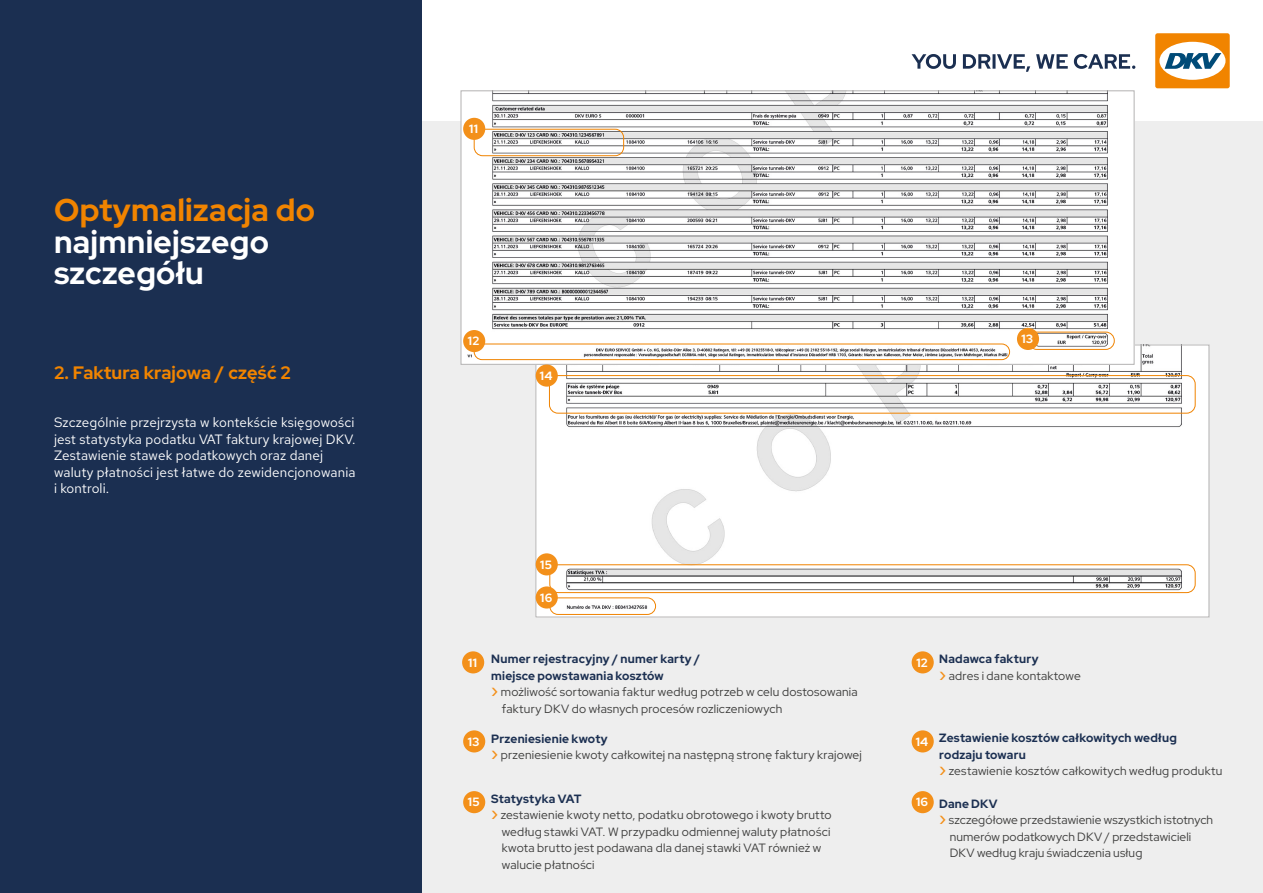
<style>
.page{position:relative;width:1263px;height:893px;background:#fff}
.page>*{position:absolute;margin:0;border:0;box-sizing:border-box;transform-origin:0 0}
.t1{font:800 31.5px/31.5px "Red Hat Display";letter-spacing:.01em;color:#fff}
.t2{font:800 31.5px "Red Hat Display";letter-spacing:.01em;color:#f18400}
.t3{font:800 18px "Red Hat Display";letter-spacing:.01em;color:#f18400}
.t4{font:300 13.5px/16.5px "Red Hat Text";letter-spacing:.01em;color:#fff}
.t5{font:12px/16.5px "Red Hat Display";letter-spacing:.02em;color:#3c3c3b}
.t6{font:700 12px/16.5px "Red Hat Display";letter-spacing:.02em;color:#1b2f51}
.t7{font:700 12px "Red Hat Display";letter-spacing:.025em;color:#fff}
.s1{font-family:"Red Hat Text";font-weight:500;font-size:16.5px;color:#f3901a}
.s2{font-weight:700;color:#1b2f51}
.s3{font-weight:400;color:#3c3c3b}
</style>
<div class="page">
<div style="left:422px;top:121px;width:841px;height:772px;background:#eee"></div>
<div style="left:0;top:0;width:422px;height:893px;background:#1b2f51"></div>
<svg style="left:911px;top:54px;width:224px;height:18px"></svg>
<svg style="left:1154px;top:32px;width:77px;height:58px"></svg>
<div style="left:1155px;top:33px;width:75px;height:55px;background:#f18400;border-radius:2px"></div>
<div style="left:1159px;top:42px;width:66px;height:38px;background:#fff;border-radius:50%"></div>
<svg style="left:1165px;top:53px;width:56px;height:16px"></svg>
<div style="left:462px;top:651px;width:22px;height:22px;background:#f3901a;border-radius:50%"></div>
<div style="left:912px;top:651px;width:22px;height:22px;background:#f3901a;border-radius:50%"></div>
<div style="left:912px;top:730px;width:22px;height:22px;background:#f3901a;border-radius:50%"></div>
<div style="left:463px;top:730px;width:22px;height:22px;background:#f3901a;border-radius:50%"></div>
<div style="left:463px;top:791px;width:22px;height:22px;background:#f3901a;border-radius:50%"></div>
<div style="left:912px;top:791px;width:22px;height:22px;background:#f3901a;border-radius:50%"></div>
<img style="left:538px;top:347px;width:669px;height:268px">
<div style="left:549px;top:597px;width:107px;height:18px;border:1px solid #f08300;border-radius:8px"></div>
<div style="left:549px;top:564px;width:646px;height:29px;border:1px solid #f08300;border-radius:9px"></div>
<div style="left:549px;top:375px;width:646px;height:39px;border:1px solid #f08300;border-radius:9px"></div>
<img style="left:463px;top:93px;width:669px;height:269px">
<div style="left:461px;top:91px;width:673px;height:273px;border:1px solid #b3b2b2"></div>
<div style="left:474px;top:344px;width:536px;height:16px;border:1px solid #f08300;border-radius:8px"></div>
<div style="left:474px;top:129px;width:150px;height:27px;border:1px solid #f08300;border-radius:9px"></div>
<div style="left:1028px;top:332px;width:87px;height:18px;border:1px solid #f08300;border-radius:9px"></div>
<div style="left:463px;top:118px;width:22px;height:22px;background:#f3901a;border-radius:50%"></div>
<div style="left:463px;top:330px;width:22px;height:22px;background:#f3901a;border-radius:50%"></div>
<div style="left:536px;top:364px;width:22px;height:23px;background:#f3901a;border-radius:50%"></div>
<div style="left:1017px;top:328px;width:22px;height:22px;background:#f3901a;border-radius:50%"></div>
<div style="left:536px;top:553px;width:22px;height:22px;background:#f3901a;border-radius:50%"></div>
<div style="left:536px;top:586px;width:22px;height:23px;background:#f3901a;border-radius:50%"></div>
<h1 class="t2" style="left:54px;top:190px;width:262px">Optymalizacja do</h1>
<h1 class="t1" style="left:54px;top:226px;width:216px">najmniejszego szczegółu</h1>
<h2 class="t3" style="left:54px;top:361px;width:238px">2. Faktura krajowa / część 2</h2>
<p class="t4" style="left:54px;top:414px;width:303px">Szczególnie przejrzysta w kontekście księgowości jest statystyka podatku VAT faktury krajowej DKV.<br>Zestawienie stawek podatkowych oraz danej waluty płatności jest łatwe do zewidencjonowania i kontroli.</p>
<p class="t7" style="left:469px;top:121px;width:10px">11</p>
<p class="t7" style="left:468px;top:333px;width:13px">12</p>
<p class="t7" style="left:540px;top:368px;width:14px">14</p>
<p class="t7" style="left:1021px;top:331px;width:13px">13</p>
<p class="t7" style="left:540px;top:556px;width:13px">15</p>
<p class="t7" style="left:540px;top:590px;width:14px">16</p>
<p class="t6" style="left:491px;top:650px;width:210px">Numer rejestracyjny / numer karty /</p>
<p class="t6" style="left:491px;top:667px;width:174px">miejsce powstawania kosztów</p>
<p class="t5" style="left:491px;top:683px;width:368px"><span class="s1">›</span> możliwość sortowania faktur według potrzeb w celu dostosowania</p>
<p class="t5" style="left:502px;top:700px;width:282px">faktury DKV do własnych procesów rozliczeniowych</p>
<p class="t7" style="left:468px;top:654px;width:10px">11</p>
<p class="t7" style="left:916px;top:654px;width:13px">12</p>
<p class="t5" style="left:939px;top:650px;width:143px"><span class="s2">Nadawca faktury<br></span><span class="s1">›</span> adres i dane kontaktowe</p>
<p class="t5" style="left:491px;top:730px;width:372px"><span class="s2">Przeniesienie kwoty<br></span><span class="s1">›</span> przeniesienie kwoty całkowitej na następną stronę faktury krajowej</p>
<p class="t6" style="left:939px;top:730px;width:285px">Zestawienie kosztów całkowitych według rodzaju towaru<br><span class="s1">›</span> <span class="s3">zestawienie kosztów całkowitych według produktu</span></p>
<p class="t6" style="left:491px;top:790px;width:92px">Statystyka VAT</p>
<p class="t5" style="left:491px;top:806px;width:342px"><span class="s1">›</span> zestawienie kwoty netto, podatku obrotowego i kwoty brutto</p>
<p class="t5" style="left:502px;top:823px;width:330px">według stawki VAT. W przypadku odmiennej waluty płatności</p>
<p class="t5" style="left:502px;top:839px;width:321px">kwota brutto jest podawana dla danej stawki VAT również w</p>
<p class="t5" style="left:502px;top:856px;width:94px">walucie płatności</p>
<p class="t7" style="left:468px;top:733px;width:13px">13</p>
<p class="t7" style="left:916px;top:733px;width:14px">14</p>
<p class="t7" style="left:468px;top:794px;width:13px">15</p>
<p class="t7" style="left:916px;top:794px;width:14px">16</p>
<p class="t6" style="left:939px;top:795px;width:60px">Dane DKV</p>
<p class="t5" style="left:939px;top:812px;width:275px"><span class="s1">›</span> szczegółowe przedstawienie wszystkich istotnych</p>
<p class="t5" style="left:950px;top:828px;width:243px">numerów podatkowych DKV / przedstawicieli</p>
<p class="t5" style="left:950px;top:845px;width:194px">DKV według kraju świadczenia usług</p>
</div>
